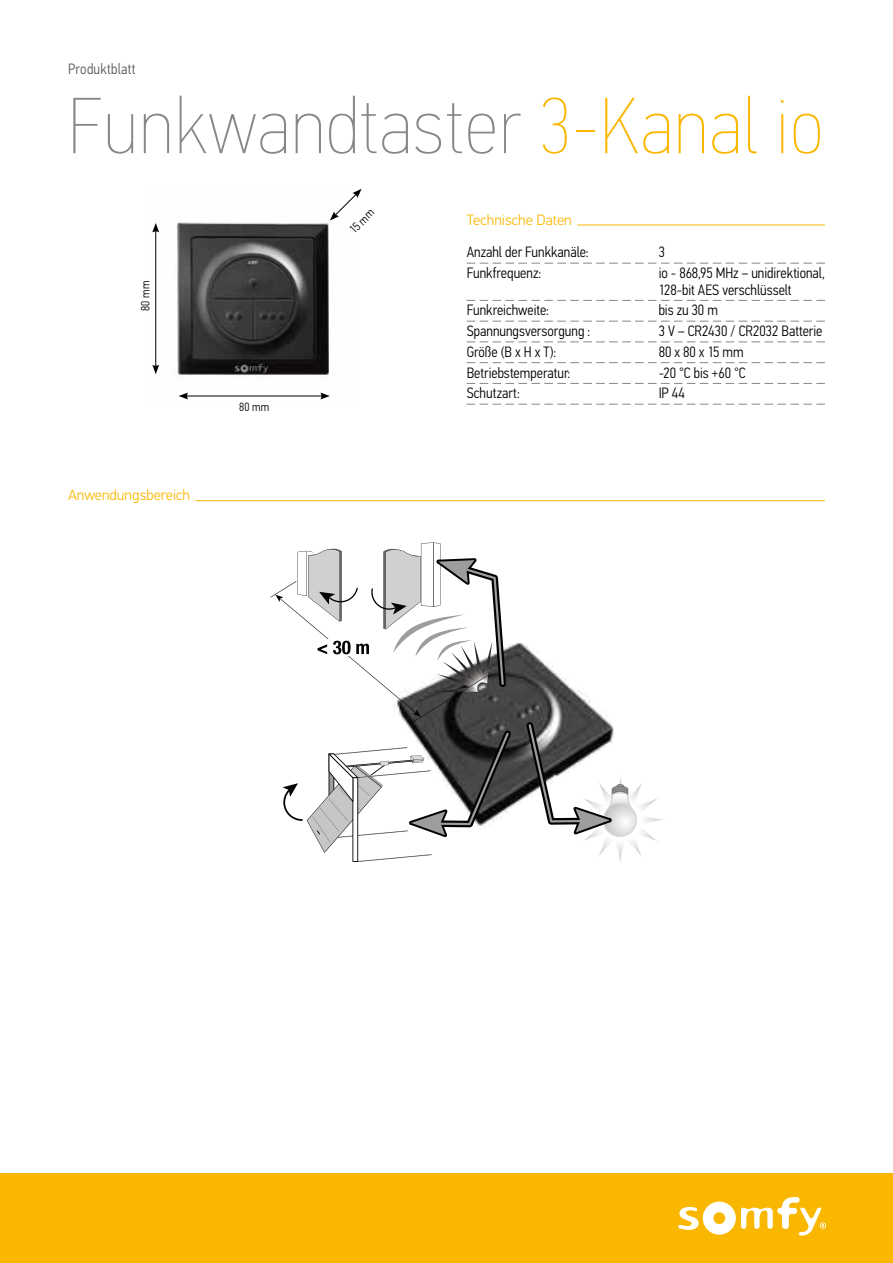
<style>
.page{position:relative;width:893px;height:1263px;background:#fff}
.page>*{position:absolute;margin:0;border:0;box-sizing:border-box;transform-origin:0 0}
.t1{font:79.5px "PF Din Text Cond Pro X Thin";letter-spacing:.02em;color:#878787}
.t2{font:300 15px/16.5px "PF Din Text Cond Pro";color:#000}
.t3{font:300 15px "PF Din Text Pro";color:#fab700}
.t4{font:300 15px "PF Din Text Cond Pro";letter-spacing:.02em;color:#575756}
.t5{font:300 12px "PF Din Text Cond Pro";letter-spacing:.015em;color:#000}
.s1{color:#fab700}
</style>
<div class="page">
<img style="left:405px;top:643px;width:204px;height:164px">
<svg style="left:283px;top:730px;width:228px;height:132px"></svg>
<svg style="left:526px;top:722px;width:137px;height:140px"></svg>
<svg style="left:270px;top:542px;width:236px;height:180px"></svg>
<img style="left:152px;top:222px;width:177px;height:178px">
<div style="left:0;top:1174px;width:893px;height:89px;background:#fab700"></div>
<svg style="left:678px;top:1197px;width:148px;height:39px"></svg>
<hr style="left:577px;top:225px;width:248px;height:1px;background:#fab700">
<svg style="left:467px;top:263px;width:358px;height:1px"></svg>
<svg style="left:467px;top:300px;width:358px;height:1px"></svg>
<svg style="left:467px;top:321px;width:358px;height:1px"></svg>
<svg style="left:467px;top:342px;width:358px;height:1px"></svg>
<svg style="left:467px;top:362px;width:358px;height:1px"></svg>
<svg style="left:467px;top:383px;width:358px;height:1px"></svg>
<svg style="left:467px;top:404px;width:358px;height:1px"></svg>
<hr style="left:155px;top:230px;width:1px;height:137px;background:#000">
<svg style="left:152px;top:365px;width:7px;height:9px"></svg>
<svg style="left:152px;top:223px;width:7px;height:9px"></svg>
<svg style="left:330px;top:189px;width:32px;height:32px"></svg>
<hr style="left:196px;top:500px;width:629px;height:1px;background:#fab700">
<hr style="left:186px;top:396px;width:137px;height:1px;background:#000">
<svg style="left:179px;top:393px;width:9px;height:6px"></svg>
<svg style="left:320px;top:393px;width:10px;height:6px"></svg>
<p class="t4" style="left:68px;top:60px;width:69px">Produktblatt</p>
<h1 class="t1" style="left:68px;top:81px;width:757px">Funkwandtaster <span class="s1">3-Kanal io</span></h1>
<p class="t5" style="left:138px;top:311px;width:32px;rotate:-90deg">80 mm</p>
<p class="t3" style="left:68px;top:486px;width:124px">Anwendungsbereich</p>
<p class="t5" style="left:239px;top:400px;width:32px">80 mm</p>
<p class="t5" style="left:347px;top:226px;width:31px;rotate:-45deg">15 mm</p>
<p class="t3" style="left:467px;top:211px;width:107px">Technische Daten</p>
<p class="t2" style="left:467px;top:244px;width:124px">Anzahl der Funkkanäle:</p>
<p class="t2" style="left:659px;top:244px;width:8px">3</p>
<p class="t2" style="left:467px;top:265px;width:76px">Funkfrequenz:</p>
<p class="t2" style="left:659px;top:265px;width:168px">io - 868,95 MHz – unidirektional,<br>128-bit AES verschlüsselt</p>
<p class="t2" style="left:467px;top:302px;width:84px">Funkreichweite:</p>
<p class="t2" style="left:659px;top:302px;width:61px">bis zu 30 m</p>
<p class="t2" style="left:467px;top:323px;width:125px">Spannungsversorgung :</p>
<p class="t2" style="left:659px;top:323px;width:165px">3 V – CR2430 / CR2032 Batterie</p>
<p class="t2" style="left:467px;top:344px;width:91px">Größe (B x H x T):</p>
<p class="t2" style="left:659px;top:344px;width:87px">80 x 80 x 15 mm</p>
<p class="t2" style="left:467px;top:364px;width:105px">Betriebstemperatur:</p>
<p class="t2" style="left:659px;top:364px;width:89px">-20 °C bis +60 °C</p>
<p class="t2" style="left:467px;top:385px;width:55px">Schutzart:</p>
<p class="t2" style="left:659px;top:385px;width:28px">IP 44</p>
</div>
